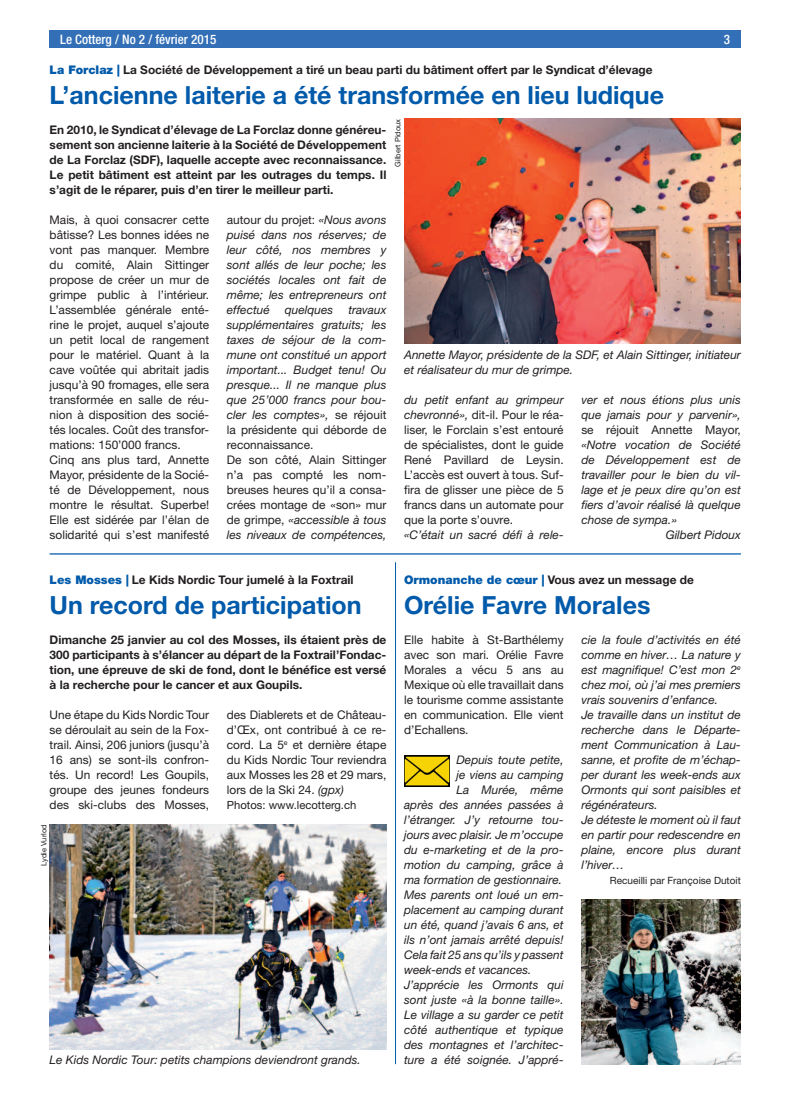
<style>
.page{position:relative;width:787px;height:1106px;background:#fff}
.page>*{position:absolute;margin:0;border:0;box-sizing:border-box;transform-origin:0 0}
.t1{font:700 25px "Helvetica Neue LT Std";color:#015aaa}
.t2{font:500 condensed 13.12px "Helvetica Neue LT Std";color:#fff}
.t3{font:italic 11.88px/15px "Helvetica Neue LT Std";color:#231f20}
.t4{font:11.88px/15px "Helvetica Neue LT Std";color:#231f20;text-align:justify}
.t5{font:700 11.88px/15px "Helvetica Neue LT Std";color:#231f20;text-align:justify}
.t6{font:11.25px "Helvetica Neue LT Std";color:#231f20}
.t7{font:10px "Helvetica Neue LT Std";color:#231f20}
.t8{font:7.5px "Helvetica Neue LT Std";color:#231f20}
.s1{font-weight:900;color:#015aaa}
.s2{font-style:normal}
.s3{font-style:italic}
</style>
<div class="page">
<div style="left:50px;top:30px;width:691px;height:18px;background:#326fb7"></div>
<img style="left:404px;top:755px;width:45px;height:31px">
<hr style="left:50px;top:553px;width:691px;height:1px;background:#015aaa">
<hr style="left:395px;top:562px;width:1px;height:502px;background:#015aaa">
<img style="left:404px;top:119px;width:336px;height:225px">
<img style="left:50px;top:824px;width:336px;height:225px">
<img style="left:581px;top:899px;width:160px;height:165px">
<p class="t2" style="left:60px;top:34px;width:158px">Le Cotterg / No 2 / février 2015</p>
<p class="t2" style="left:724px;top:34px;width:8px">3</p>
<p class="t5" style="left:50px;top:63px;width:604px"><span class="s1">La Forclaz |</span> La Société de Développement a tiré un beau parti du bâtiment offert par le Syndicat d’élevage</p>
<h1 class="t1" style="left:50px;top:86px;width:616px">L’ancienne laiterie a été transformée en lieu ludique</h1>
<p class="t5" style="left:50px;top:123px;width:338px">En 2010, le Syndicat d’élevage de La Forclaz donne généreu&shy;sement son ancienne laiterie à la Société de Développement de La Forclaz (SDF), laquelle accepte avec reconnaissance.<br>Le petit bâtiment est atteint par les outrages du temps. Il s’agit de le réparer, puis d’en tirer le meilleur parti.</p>
<p class="t4" style="left:50px;top:213px;width:161px;text-align:left">Mais, à quoi consacrer cette bâtisse? Les bonnes idées ne vont pas manquer. Membre du comité, Alain Sittinger propose de créer un mur de grimpe public à l’intérieur.<br>L’assemblée générale enté&shy;rine le projet, auquel s’ajoute un petit local de rangement pour le matériel. Quant à la cave voûtée qui abritait jadis jusqu’à 90 fromages, elle sera transformée en salle de réu&shy;nion à disposition des socié&shy;tés locales. Coût des transfor&shy;mations: 150’000 francs.<br>Cinq ans plus tard, Annette<br>Mayor, présidente de la Socié&shy;té de Développement, nous montre le résultat. Superbe!<br>Elle est sidérée par l’élan de solidarité qui s’est manifesté</p>
<p class="t3" style="left:227px;top:213px;width:161px;text-align:justify"><span class="s2">autour du projet:</span> «Nous avons puisé dans nos réserves; de leur côté, nos membres y sont allés de leur poche; les sociétés locales ont fait de même; les entrepreneurs ont effectué</p>
<p class="t3" style="left:285px;top:303px;width:50px">quelques</p>
<p class="t3" style="left:227px;top:303px;width:161px;text-indent:121px">travaux supplémentaires gratuits; les taxes de séjour de la com&shy;mune ont constitué un apport important... Budget tenu! Ou presque... Il ne manque plus que 25’000 francs pour bou&shy;cler les comptes», <span class="s2">se réjouit la présidente qui déborde de reconnaissance.<br>De son côté, Alain Sittinger n’a pas compté les nom&shy;breuses heures qu’il a consa&shy;crées montage de «son» mur de grimpe,</span> «accessible à tous les niveaux de compétences,</p>
<p class="t8" style="left:395px;top:166px;width:49px;rotate:-90deg">Gilbert Pidoux</p>
<p class="t3" style="left:404px;top:348px;width:338px">Annette Mayor, présidente de la SDF, et Alain Sittinger, initiateur et réalisateur du mur de grimpe.</p>
<p class="t4" style="left:404px;top:393px;width:161px"><span class="s3">du petit enfant au grimpeur chevronné»,</span> dit-il. Pour le réa&shy;liser, le Forclain s’est entouré de spécialistes, dont le guide René Pavillard de Leysin.<br>L’accès est ouvert à tous. Suf&shy;fira de glisser une pièce de 5 francs dans un automate pour que la porte s’ouvre.</p>
<p class="t3" style="left:404px;top:528px;width:161px">«C’était un sacré défi à rele-</p>
<p class="t3" style="left:581px;top:393px;width:161px">ver et nous étions plus unis que jamais pour y parvenir»,</p>
<p class="t4" style="left:581px;top:423px;width:161px">se réjouit Annette Mayor,</p>
<p class="t3" style="left:581px;top:438px;width:161px">«Notre vocation de Société</p>
<p class="t3" style="left:581px;top:453px;width:161px">de Développement est de</p>
<p class="t3" style="left:581px;top:468px;width:161px">travailler pour le bien du vil-</p>
<p class="t3" style="left:581px;top:483px;width:161px">lage et je peux dire qu’on est</p>
<p class="t3" style="left:581px;top:498px;width:161px">fiers d’avoir réalisé là quelque</p>
<p class="t3" style="left:581px;top:513px;width:97px">chose de sympa.»</p>
<p class="t3" style="left:665px;top:528px;width:77px">Gilbert Pidoux</p>
<p class="t5" style="left:50px;top:573px;width:305px"><span class="s1">Les Mosses |</span> Le Kids Nordic Tour jumelé à la Foxtrail</p>
<h1 class="t1" style="left:50px;top:596px;width:313px">Un record de participation</h1>
<p class="t5" style="left:50px;top:633px;width:338px">Dimanche 25 janvier au col des Mosses, ils étaient près de 300 participants à s’élancer au départ de la Foxtrail’Fondac&shy;tion, une épreuve de ski de fond, dont le bénéfice est versé à la recherche pour le cancer et aux Goupils.</p>
<p class="t4" style="left:50px;top:708px;width:161px">Une étape du Kids Nordic Tour se déroulait au sein de la Fox&shy;trail. Ainsi, 206 juniors (jusqu’à 16 ans) se sont-ils confron&shy;tés. Un record! Les Goupils, groupe des jeunes fondeurs des ski-clubs des Mosses,</p>
<p class="t8" style="left:41px;top:865px;width:43px;rotate:-90deg">Lydie Vurlod</p>
<p class="t4" style="left:227px;top:708px;width:161px">des Diablerets et de Château&shy;d’Œx, ont contribué à ce re&shy;cord. La 5<sup>e</sup> et dernière étape du Kids Nordic Tour reviendra aux Mosses les 28 et 29 mars, lors de la Ski 24. <span class="s3">(gpx)</span></p>
<p class="t6" style="left:227px;top:801px;width:131px">Photos: www.lecotterg.ch</p>
<p class="t3" style="left:50px;top:1053px;width:313px">Le Kids Nordic Tour: petits champions deviendront grands.</p>
<p class="t5" style="left:404px;top:573px;width:291px"><span class="s1">Ormonanche de cœur |</span> Vous avez un message de</p>
<h1 class="t1" style="left:404px;top:596px;width:248px">Orélie Favre Morales</h1>
<p class="t4" style="left:404px;top:633px;width:161px">Elle habite à St-Barthélemy avec son mari. Orélie Favre Morales a vécu 5 ans au Mexique où elle travaillait dans le tourisme comme assistante en communication. Elle vient d’Echallens.</p>
<p class="t3" style="left:456px;top:753px;width:109px">Depuis toute petite,</p>
<p class="t3" style="left:456px;top:768px;width:109px">je viens au camping</p>
<p class="t3" style="left:456px;top:783px;width:109px">La Murée, même</p>
<p class="t3" style="left:404px;top:798px;width:161px">après des années passées à</p>
<p class="t3" style="left:404px;top:813px;width:161px">l’étranger. J’y retourne tou-</p>
<p class="t3" style="left:404px;top:828px;width:161px">jours avec plaisir. Je m’occupe</p>
<p class="t3" style="left:404px;top:843px;width:161px">du e-marketing et de la pro-</p>
<p class="t3" style="left:404px;top:858px;width:161px">motion du camping, grâce à</p>
<p class="t3" style="left:404px;top:873px;width:159px">ma formation de gestionnaire.</p>
<p class="t3" style="left:404px;top:888px;width:161px">Mes parents ont loué un em-</p>
<p class="t3" style="left:404px;top:903px;width:161px">placement au camping durant</p>
<p class="t3" style="left:404px;top:918px;width:161px">un été, quand j’avais 6 ans, et</p>
<p class="t3" style="left:404px;top:933px;width:161px">ils n’ont jamais arrêté depuis!</p>
<p class="t3" style="left:404px;top:948px;width:161px">Cela fait 25 ans qu’ils y passent</p>
<p class="t3" style="left:404px;top:963px;width:129px">week-ends et vacances.</p>
<p class="t3" style="left:404px;top:978px;width:161px">J’apprécie les Ormonts qui</p>
<p class="t3" style="left:404px;top:993px;width:161px">sont juste «à la bonne taille».</p>
<p class="t3" style="left:404px;top:1008px;width:161px">Le village a su garder ce petit</p>
<p class="t3" style="left:404px;top:1023px;width:161px">côté authentique et typique</p>
<p class="t3" style="left:404px;top:1038px;width:161px">des montagnes et l’architec-</p>
<p class="t3" style="left:404px;top:1053px;width:161px">ture a été soignée. J’appré-</p>
<p class="t3" style="left:581px;top:633px;width:161px">cie la foule d’activités en été comme en hiver… La nature y est magnifique! C’est mon 2<sup>e </sup>chez moi, où j’ai mes premiers vrais souvenirs d’enfance.<br>Je travaille dans un institut de recherche dans le Départe&shy;ment Communication à Lau&shy;sanne, et profite de m’échap&shy;per durant les week-ends aux<br>Ormonts qui sont paisibles et régénérateurs.<br>Je déteste le moment où il faut en partir pour redescendre en plaine, encore plus durant l’hiver…</p>
<p class="t7" style="left:610px;top:877px;width:132px">Recueilli par Françoise Dutoit</p>
</div>
